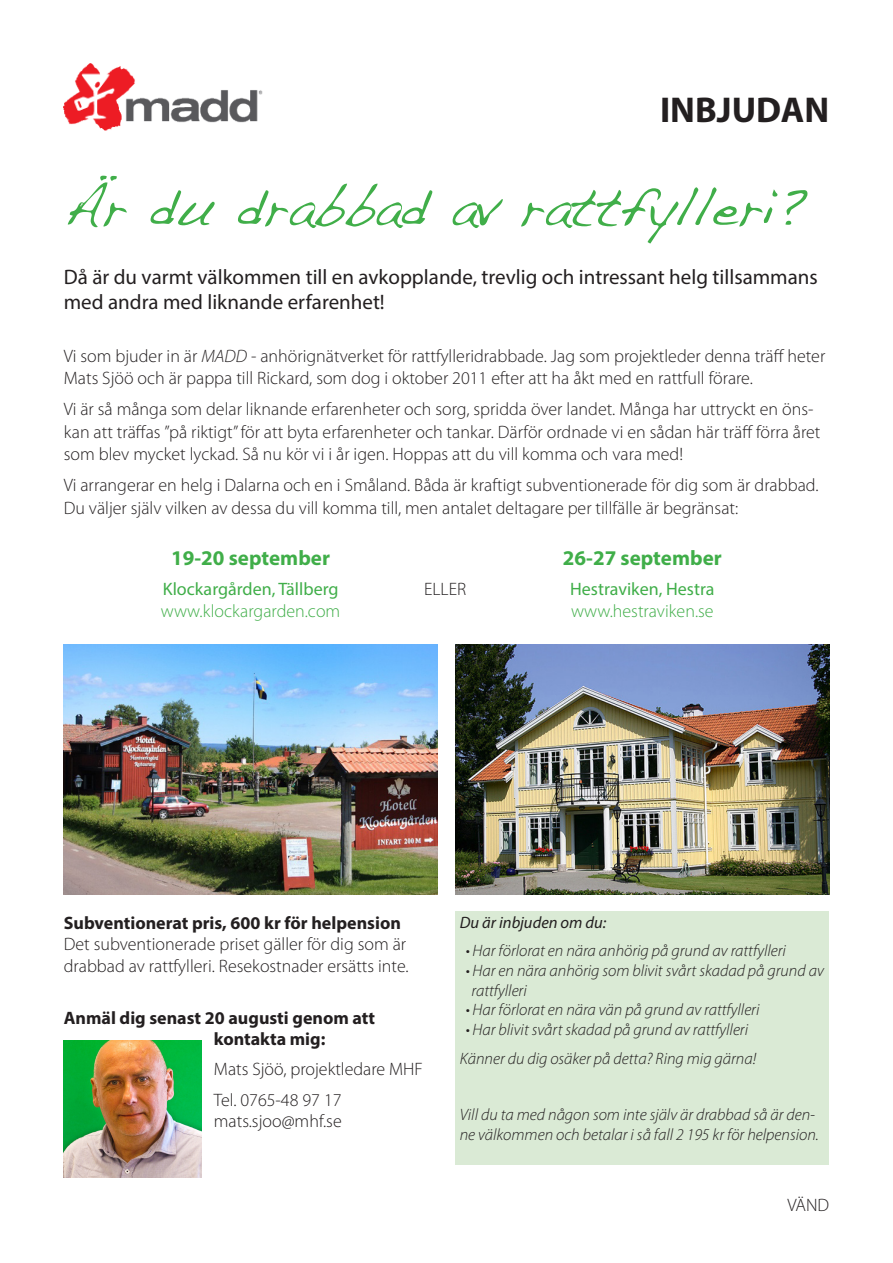
<style>
.page{position:relative;width:893px;height:1263px;background:#fff}
.page>*{position:absolute;margin:0;border:0;box-sizing:border-box;transform-origin:0 0}
.Brödtext{font:54px "Handwriting Dakota";color:#40ae49}
.Brödtext-2{font:700 36px "Myriad Pro";color:#231f20}
.Brödtext-3{font:21px/25.2px "Myriad Pro";color:#231f20}
.Brödtext-4{font:700 21px "Myriad Pro";color:#40ae49}
.Brödtext-5{font:300 18px/22.5px "Myriad Pro";color:#231f20}
.Brödtext-6{font:18px/21.6px "Myriad Pro";color:#40ae49}
.Brödtext-7{font:700 18px/21.6px "Myriad Pro";color:#231f20}
.Brödtext-8{font:italic 300 16.5px/19.8px "Myriad Pro";color:#231f20}
.Brödtext-9{font:italic 16.5px "Myriad Pro";color:#231f20}
.s1{font-style:italic}
.s2{font-weight:300}
.s3{font-weight:700}
</style>
<div class="page">
<img style="left:64px;top:64px;width:199px;height:67px">
<img style="left:64px;top:644px;width:373px;height:250px">
<img style="left:455px;top:644px;width:374px;height:250px">
<div style="left:455px;top:911px;width:374px;height:253px;background:#daead5"></div>
<img style="left:64px;top:1040px;width:137px;height:138px">
<p class="Brödtext-2" style="left:660px;top:86px;width:171px">INBJUDAN</p>
<p class="Brödtext" style="left:64px;top:175px;width:745px">Är du drabbad av rattfylleri?</p>
<p class="Brödtext-3" style="left:64px;top:264px;width:756px">Då är du varmt välkommen till en avkopplande, trevlig och intressant helg tillsammans med andra med liknande erfarenhet!</p>
<p class="Brödtext-5" style="left:64px;top:344px;width:763px">Vi som bjuder in är <span class="s1">MADD</span> - anhörignätverket för rattfylleridrabbade. Jag som projektleder denna träff heter<br>Mats Sjöö och är pappa till Rickard, som dog i oktober 2011 efter att ha åkt med en rattfull förare.</p>
<p class="Brödtext-5" style="left:64px;top:398px;width:758px">Vi är så många som delar liknande erfarenheter och sorg, spridda över landet. Många har uttryckt en öns&shy;kan att träffas ”på riktigt” för att byta erfarenheter och tankar. Därför ordnade vi en sådan här träff förra året som blev mycket lyckad. Så nu kör vi i år igen. Hoppas att du vill komma och vara med!</p>
<p class="Brödtext-5" style="left:64px;top:474px;width:756px">Vi arrangerar en helg i Dalarna och en i Småland. Båda är kraftigt subventionerade för dig som är drabbad.<br>Du väljer själv vilken av dessa du vill komma till, men antalet deltagare per tillfälle är begränsat:</p>
<p class="Brödtext-4" style="left:171px;top:545px;width:160px">19-20 september</p>
<p class="Brödtext-6" style="left:161px;top:578px;width:181px">Klockargården, Tällberg <span class="s2">www.klockargarden.com</span></p>
<p class="Brödtext-4" style="left:563px;top:545px;width:160px">26-27 september</p>
<p class="Brödtext-6" style="left:570px;top:578px;width:146px">Hestraviken, Hestra <span class="s2">www.hestraviken.se</span></p>
<p class="Brödtext-5" style="left:424px;top:578px;width:43px">ELLER</p>
<p class="Brödtext-5" style="left:64px;top:912px;width:346px;line-height:21.6px"><span class="s3">Subventionerat pris, 600 kr för helpension<br></span>Det subventionerade priset gäller för dig som är drabbad av rattfylleri. Resekostnader ersätts inte.</p>
<p class="Brödtext-7" style="left:214px;top:1006px;width:163px;text-indent:-150px">Anmäl dig senast 20 augusti genom att kontakta mig:</p>
<p class="Brödtext-5" style="left:214px;top:1058px;width:210px">Mats Sjöö, projektledare MHF</p>
<p class="Brödtext-5" style="left:214px;top:1088px;width:129px;line-height:21.6px">Tel. 0765-48 97 17 mats.sjoo@mhf.se</p>
<p class="Brödtext-9" style="left:460px;top:912px;width:148px">Du är inbjuden om du:</p>
<p class="Brödtext-8" style="left:466px;top:941px;width:322px">• Har förlorat en nära anhörig på grund av rattfylleri</p>
<p class="Brödtext-8" style="left:472px;top:961px;width:354px;text-indent:-6px">• Har en nära anhörig som blivit svårt skadad på grund av rattfylleri</p>
<p class="Brödtext-8" style="left:466px;top:1000px;width:295px">• Har förlorat en nära vän på grund av rattfylleri</p>
<p class="Brödtext-8" style="left:466px;top:1020px;width:284px">• Har blivit svårt skadad på grund av rattfylleri</p>
<p class="Brödtext-8" style="left:460px;top:1048px;width:298px">Känner du dig osäker på detta? Ring mig gärna!</p>
<p class="Brödtext-8" style="left:460px;top:1105px;width:361px">Vill du ta med någon som inte själv är drabbad så är den&shy;ne välkommen och betalar i så fall 2 195 kr för helpension.</p>
<p class="Brödtext-5" style="left:787px;top:1193px;width:43px">VÄND</p>
</div>
